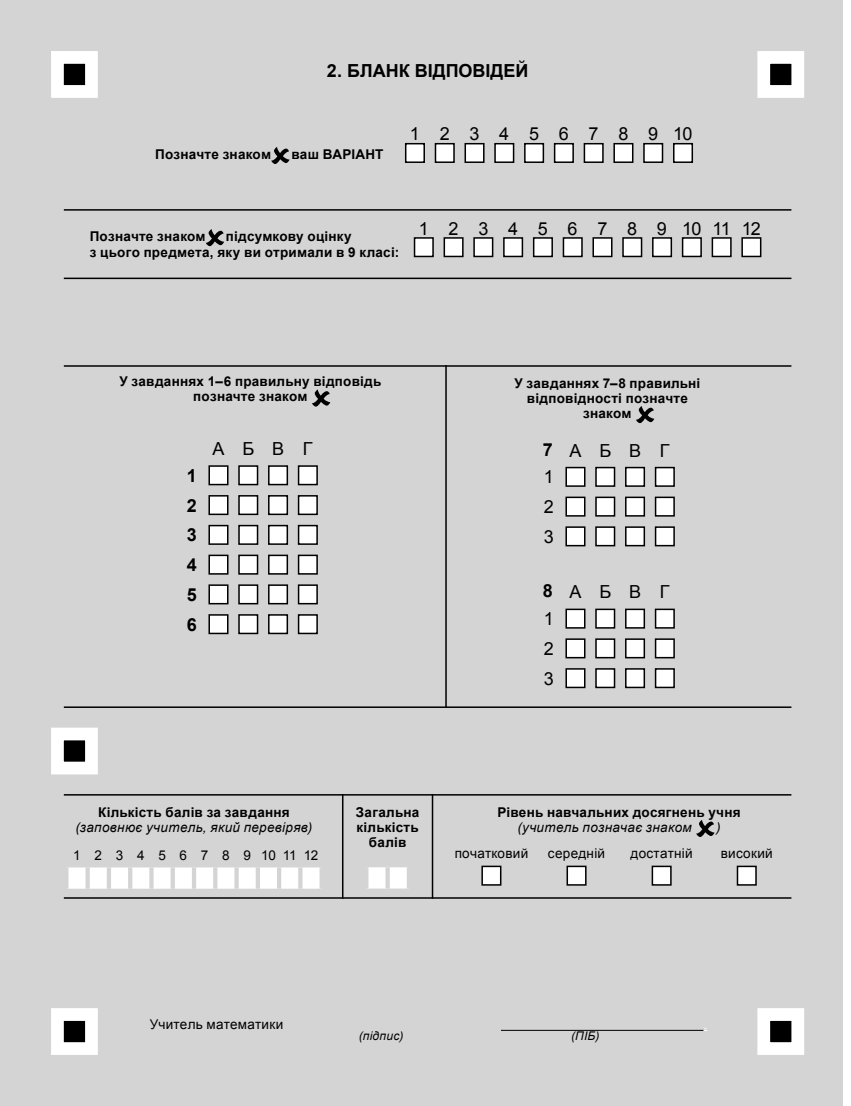
<style>
.page{position:relative;width:851px;height:1106px;background:#fff}
.page>*{position:absolute;margin:0;border:0;box-sizing:border-box;transform-origin:0 0}
.t1{font:18px "Arial";letter-spacing:1.095em;color:#000}
.t2{font:700 18px/29.7px "Arial";letter-spacing:.005em;color:#000;text-align:justify}
.t3{font:18px/26.5px "Arial";letter-spacing:1.05em;color:#000}
.t4{font:700 13.5px/15px "Arial";letter-spacing:.015em;color:#000;text-align:center}
.t5{font:italic 13.5px/15px "Arial";letter-spacing:.025em;color:#000;text-align:center}
.t6{font:13.5px "Arial";letter-spacing:.02em;color:#000}
.t7{font:13.5px "Arial";letter-spacing:1.02em;color:#000}
.t8{font:13.5px "Arial";color:#fff}
.t9{font:italic 12px "Arial";letter-spacing:.025em;color:#000}
.s1{font-weight:700}
.s2{font-weight:700;font-style:normal}
.s3{font-weight:400;font-style:italic}
</style>
<div class="page">
<div style="left:0;top:0;width:842px;height:1106px;background:#d4d4d4"></div>
<svg style="left:51px;top:51px;width:47px;height:47px"></svg>
<svg style="left:51px;top:1008px;width:47px;height:47px"></svg>
<svg style="left:757px;top:51px;width:47px;height:47px"></svg>
<svg style="left:757px;top:1008px;width:47px;height:47px"></svg>
<svg style="left:405px;top:143px;width:20px;height:20px"></svg>
<svg style="left:434px;top:143px;width:21px;height:20px"></svg>
<svg style="left:464px;top:143px;width:21px;height:20px"></svg>
<svg style="left:494px;top:143px;width:21px;height:20px"></svg>
<svg style="left:524px;top:143px;width:20px;height:20px"></svg>
<svg style="left:553px;top:143px;width:21px;height:20px"></svg>
<svg style="left:583px;top:143px;width:21px;height:20px"></svg>
<svg style="left:613px;top:143px;width:21px;height:20px"></svg>
<svg style="left:643px;top:143px;width:21px;height:20px"></svg>
<svg style="left:673px;top:143px;width:20px;height:20px"></svg>
<svg style="left:271px;top:147px;width:18px;height:17px"></svg>
<hr style="left:64px;top:209px;width:727px;height:2px;background:#000">
<hr style="left:64px;top:277px;width:727px;height:2px;background:#000">
<svg style="left:206px;top:229px;width:18px;height:17px"></svg>
<svg style="left:413px;top:237px;width:21px;height:21px"></svg>
<svg style="left:443px;top:237px;width:21px;height:21px"></svg>
<svg style="left:473px;top:237px;width:21px;height:21px"></svg>
<svg style="left:503px;top:237px;width:21px;height:21px"></svg>
<svg style="left:532px;top:237px;width:21px;height:21px"></svg>
<svg style="left:562px;top:237px;width:21px;height:21px"></svg>
<svg style="left:592px;top:237px;width:21px;height:21px"></svg>
<svg style="left:622px;top:237px;width:21px;height:21px"></svg>
<svg style="left:652px;top:237px;width:20px;height:21px"></svg>
<svg style="left:681px;top:237px;width:21px;height:21px"></svg>
<svg style="left:711px;top:237px;width:21px;height:21px"></svg>
<svg style="left:741px;top:237px;width:21px;height:21px"></svg>
<svg style="left:51px;top:727px;width:47px;height:48px"></svg>
<hr style="left:501px;top:1030px;width:202px;height:1px;background:#000">
<svg style="left:208px;top:465px;width:21px;height:21px"></svg>
<svg style="left:238px;top:465px;width:21px;height:21px"></svg>
<svg style="left:268px;top:465px;width:21px;height:21px"></svg>
<svg style="left:297px;top:465px;width:21px;height:21px"></svg>
<svg style="left:208px;top:495px;width:21px;height:21px"></svg>
<svg style="left:238px;top:495px;width:21px;height:21px"></svg>
<svg style="left:268px;top:495px;width:21px;height:21px"></svg>
<svg style="left:297px;top:495px;width:21px;height:21px"></svg>
<svg style="left:208px;top:524px;width:21px;height:21px"></svg>
<svg style="left:238px;top:524px;width:21px;height:21px"></svg>
<svg style="left:268px;top:524px;width:21px;height:21px"></svg>
<svg style="left:297px;top:524px;width:21px;height:21px"></svg>
<svg style="left:208px;top:554px;width:21px;height:21px"></svg>
<svg style="left:238px;top:554px;width:21px;height:21px"></svg>
<svg style="left:268px;top:554px;width:21px;height:21px"></svg>
<svg style="left:297px;top:554px;width:21px;height:21px"></svg>
<svg style="left:208px;top:584px;width:21px;height:21px"></svg>
<svg style="left:238px;top:584px;width:21px;height:21px"></svg>
<svg style="left:268px;top:584px;width:21px;height:21px"></svg>
<svg style="left:297px;top:584px;width:21px;height:21px"></svg>
<svg style="left:208px;top:614px;width:21px;height:21px"></svg>
<svg style="left:238px;top:614px;width:21px;height:21px"></svg>
<svg style="left:268px;top:614px;width:21px;height:21px"></svg>
<svg style="left:297px;top:614px;width:21px;height:21px"></svg>
<svg style="left:312px;top:389px;width:18px;height:17px"></svg>
<svg style="left:565px;top:466px;width:21px;height:21px"></svg>
<svg style="left:595px;top:466px;width:21px;height:21px"></svg>
<svg style="left:625px;top:466px;width:20px;height:21px"></svg>
<svg style="left:654px;top:466px;width:21px;height:21px"></svg>
<svg style="left:565px;top:496px;width:21px;height:21px"></svg>
<svg style="left:595px;top:496px;width:21px;height:21px"></svg>
<svg style="left:625px;top:496px;width:20px;height:21px"></svg>
<svg style="left:654px;top:496px;width:21px;height:21px"></svg>
<svg style="left:565px;top:526px;width:21px;height:21px"></svg>
<svg style="left:595px;top:526px;width:21px;height:21px"></svg>
<svg style="left:625px;top:526px;width:20px;height:21px"></svg>
<svg style="left:654px;top:526px;width:21px;height:21px"></svg>
<svg style="left:565px;top:608px;width:21px;height:21px"></svg>
<svg style="left:595px;top:608px;width:21px;height:21px"></svg>
<svg style="left:625px;top:608px;width:20px;height:21px"></svg>
<svg style="left:654px;top:608px;width:21px;height:21px"></svg>
<svg style="left:565px;top:638px;width:21px;height:21px"></svg>
<svg style="left:595px;top:638px;width:21px;height:21px"></svg>
<svg style="left:625px;top:638px;width:20px;height:21px"></svg>
<svg style="left:654px;top:638px;width:21px;height:21px"></svg>
<svg style="left:565px;top:668px;width:21px;height:21px"></svg>
<svg style="left:595px;top:668px;width:21px;height:21px"></svg>
<svg style="left:625px;top:668px;width:20px;height:21px"></svg>
<svg style="left:654px;top:668px;width:21px;height:21px"></svg>
<svg style="left:636px;top:406px;width:18px;height:17px"></svg>
<hr style="left:64px;top:365px;width:727px;height:2px;background:#000">
<hr style="left:64px;top:706px;width:727px;height:2px;background:#000">
<hr style="left:445px;top:365px;width:1px;height:342px;background:#000">
<svg style="left:368px;top:867px;width:38px;height:21px"></svg>
<svg style="left:385px;top:867px;width:4px;height:21px"></svg>
<svg style="left:368px;top:888px;width:39px;height:1px"></svg>
<svg style="left:68px;top:867px;width:251px;height:21px"></svg>
<div style="left:85px;top:867px;width:5px;height:21px;background:#d4d4d4"></div>
<hr style="left:107px;top:867px;width:4px;height:21px;background:#d4d4d4">
<hr style="left:128px;top:867px;width:4px;height:21px;background:#d4d4d4">
<svg style="left:149px;top:867px;width:4px;height:21px"></svg>
<hr style="left:171px;top:867px;width:4px;height:21px;background:#d4d4d4">
<hr style="left:192px;top:867px;width:4px;height:21px;background:#d4d4d4">
<hr style="left:213px;top:867px;width:4px;height:21px;background:#d4d4d4">
<div style="left:234px;top:867px;width:5px;height:21px;background:#d4d4d4"></div>
<hr style="left:256px;top:867px;width:4px;height:21px;background:#d4d4d4">
<hr style="left:277px;top:867px;width:4px;height:21px;background:#d4d4d4">
<hr style="left:298px;top:867px;width:4px;height:21px;background:#d4d4d4">
<svg style="left:481px;top:865px;width:276px;height:21px"></svg>
<svg style="left:696px;top:820px;width:18px;height:17px"></svg>
<hr style="left:64px;top:794px;width:727px;height:1px;background:#000">
<hr style="left:64px;top:897px;width:727px;height:1px;background:#000">
<hr style="left:342px;top:794px;width:1px;height:104px;background:#000">
<hr style="left:431px;top:794px;width:2px;height:104px;background:#000">
<p class="t2" style="left:327px;top:56px;width:203px">2. БЛАНК ВІДПОВІДЕЙ</p>
<p class="t4" style="left:155px;top:147px;width:117px">Позначте знаком</p>
<p class="t4" style="left:291px;top:147px;width:94px">ваш ВАРІАНТ</p>
<p class="t1" style="left:410px;top:122px;width:284px">12345678910</p>
<p class="t4" style="left:90px;top:228px;width:311px;line-height:16.4px;text-align:left;text-indent:136px">підсумкову оцінку<br>з цього предмета, яку ви отримали в 9 класі:</p>
<p class="t4" style="left:90px;top:229px;width:117px">Позначте знаком</p>
<p class="t1" style="left:418px;top:217px;width:343px">123456789101112</p>
<p class="t4" style="left:119px;top:374px;width:263px">У завданнях 1–6 правильну відповідь позначте знаком</p>
<p class="t2" style="left:187px;top:461px;width:12px">1<br>2<br>3<br>4<br>5<br>6</p>
<p class="t3" style="left:212px;top:436px;width:102px">АБВГ</p>
<p class="t4" style="left:514px;top:376px;width:187px">У завданнях 7–8 правильні відповідності позначте знаком</p>
<p class="t3" style="left:542px;top:437px;width:128px"><span class="s1">7</span>АБВГ<br>1</p>
<p class="t3" style="left:543px;top:492px;width:12px;line-height:29.7px">2<br>3</p>
<p class="t3" style="left:542px;top:579px;width:128px"><span class="s1">8</span>АБВГ<br>1</p>
<p class="t3" style="left:543px;top:634px;width:12px;line-height:29.7px">2<br>3</p>
<p class="t5" style="left:76px;top:804px;width:238px"><span class="s2">Кількість балів за завдання </span>(заповнює учитель, який перевіряв)</p>
<p class="t7" style="left:73px;top:846px;width:246px">123456789101112</p>
<p class="t4" style="left:356px;top:805px;width:65px">Загальна кількість балів</p>
<p class="t4" style="left:517px;top:805px;width:225px;text-align:left;text-indent:-20px">Рівень навчальних досягнень учня <span class="s3">(учитель позначає знаком</span></p>
<p class="t5" style="left:716px;top:819px;width:6px">)</p>
<p class="t6" style="left:454px;top:844px;width:75px">початковий</p>
<p class="t6" style="left:548px;top:844px;width:59px">середній</p>
<p class="t6" style="left:630px;top:844px;width:64px">достатній</p>
<p class="t6" style="left:720px;top:844px;width:53px">високий</p>
<p class="t6" style="left:150px;top:1015px;width:135px">Учитель математики</p>
<p class="t8" style="left:703px;top:1015px;width:5px">.</p>
<p class="t9" style="left:359px;top:1027px;width:46px">(підпис)</p>
<p class="t9" style="left:571px;top:1027px;width:30px">(ПІБ)</p>
</div>
